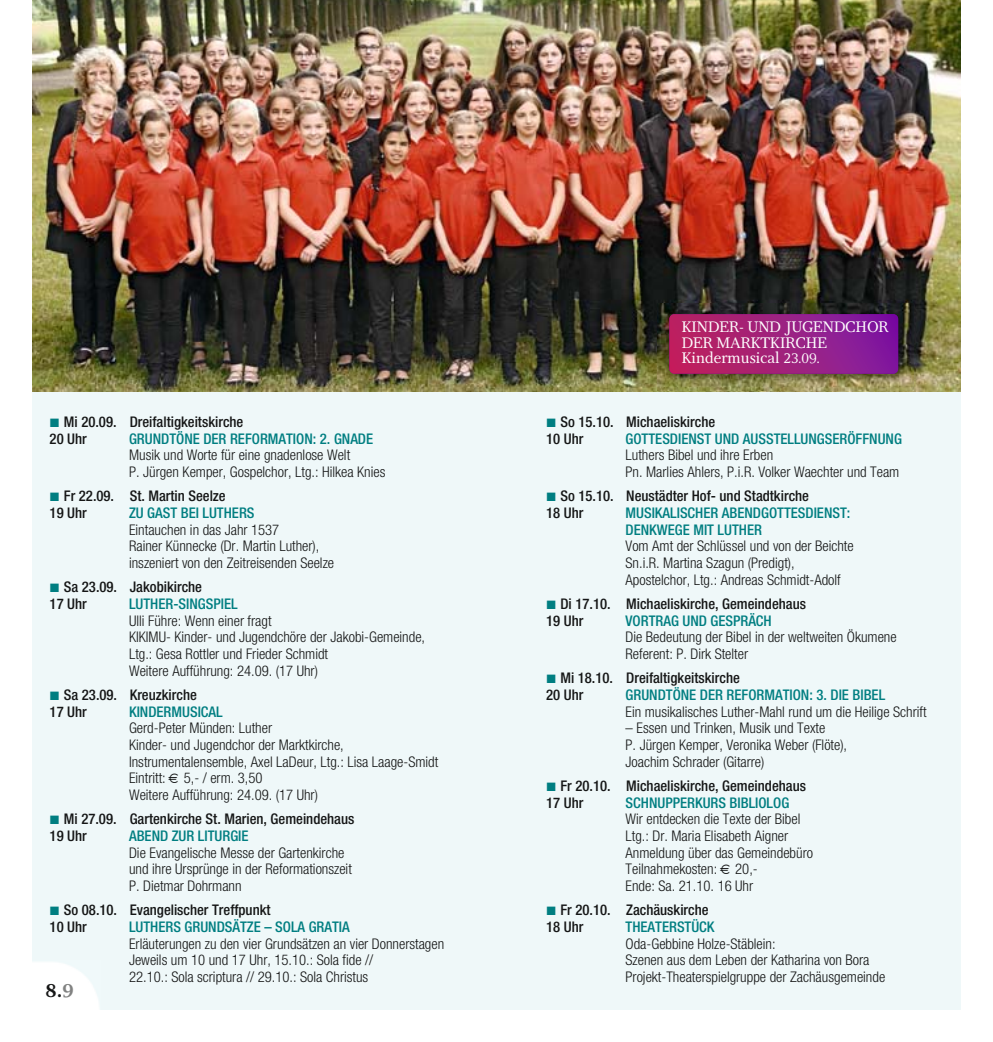
<style>
.page{position:relative;width:993px;height:1042px;background:#fff}
.page>*{position:absolute;margin:0;border:0;box-sizing:border-box;transform-origin:0 0}
.t1{font:700 19.25px "Res Publica";color:#151616}
.t2{font:15.75px/15.8px "Res Publica";color:#fff}
.t3{font:300 condensed 14.7px/16.6px "Helvetica Neue";color:#151616}
.t4{font:500 condensed 14.7px/16.6px "Helvetica Neue";color:#151616}
.t5{font:500 condensed 14.7px/16.6px "Helvetica Neue";color:#007e81}
.s1{font-family:"European Pi Three";font-weight:400;font-stretch:normal;font-size:12.25px;color:#007e81}
.s2{color:#818281}
</style>
<div class="page">
<div style="left:32px;top:32px;width:928px;height:977px;background:#eff8f9"></div>
<img style="left:32px;top:0;width:928px;height:391px">
<img style="left:657px;top:303px;width:256px;height:87px">
<div style="left:669px;top:314px;width:228px;height:60px;background:linear-gradient(to right,#bf245b,#7d1aa3);border-radius:5px"></div>
<img style="left:32px;top:962px;width:67px;height:47px">
<p class="t4" style="left:50px;top:415px;width:195px"><span class="s1">-</span> Mi 20.09. Dreifaltigkeitskirche<br>20 Uhr</p>
<p class="t5" style="left:129px;top:431px;width:245px">GRUNDTÖNE DER REFORMATION: 2. GNADE</p>
<p class="t3" style="left:129px;top:448px;width:258px">Musik und Worte für eine gnadenlose Welt<br>P. Jürgen Kemper, Gospelchor, Ltg.: Hilkea Knies</p>
<p class="t4" style="left:50px;top:489px;width:177px"><span class="s1">-</span> Fr 22.09. St. Martin Seelze<br>19 Uhr</p>
<p class="t5" style="left:129px;top:506px;width:127px">ZU GAST BEI LUTHERS</p>
<p class="t3" style="left:129px;top:522px;width:206px">Eintauchen in das Jahr 1537<br>Rainer Künnecke (Dr. Martin Luther), inszeniert von den Zeitreisenden Seelze</p>
<p class="t4" style="left:50px;top:580px;width:154px"><span class="s1">-</span> Sa 23.09. Jakobikirche<br>17 Uhr</p>
<p class="t5" style="left:129px;top:597px;width:110px">LUTHER-SINGSPIEL</p>
<p class="t3" style="left:129px;top:613px;width:297px">Ulli Führe: Wenn einer fragt<br>KIKIMU- Kinder- und Jugendchöre der Jakobi-Gemeinde, Ltg.: Gesa Rottler und Frieder Schmidt<br>Weitere Aufführung: 24.09. (17 Uhr)</p>
<p class="t4" style="left:50px;top:688px;width:149px"><span class="s1">-</span> Sa 23.09. Kreuzkirche<br>17 Uhr</p>
<p class="t5" style="left:129px;top:704px;width:95px">KINDERMUSICAL</p>
<p class="t3" style="left:129px;top:721px;width:311px">Gerd-Peter Münden: Luther<br>Kinder- und Jugendchor der Marktkirche, Instrumentalensemble, Axel LaDeur, Ltg.: Lisa Laage-Smidt Eintritt: 5,- / erm. 3,50<br>Weitere Aufführung: 24.09. (17 Uhr)</p>
<p class="t4" style="left:50px;top:812px;width:306px"><span class="s1">-</span> Mi 27.09. Gartenkirche St. Marien, Gemeindehaus<br>19 Uhr</p>
<p class="t5" style="left:129px;top:829px;width:121px">ABEND ZUR LITURGIE</p>
<p class="t3" style="left:129px;top:845px;width:224px">Die Evangelische Messe der Gartenkirche und ihre Ursprünge in der Reformationszeit<br>P. Dietmar Dohrmann</p>
<p class="t4" style="left:50px;top:903px;width:222px"><span class="s1">-</span> So 08.10. Evangelischer Treffpunkt<br>10 Uhr</p>
<p class="t5" style="left:129px;top:920px;width:222px">LUTHERS GRUNDSÄTZE – SOLA GRATIA</p>
<p class="t3" style="left:129px;top:936px;width:316px">Erläuterungen zu den vier Grundsätzen an vier Donnerstagen<br>Jeweils um 10 und 17 Uhr, 15.10.: Sola fide //<br>22.10.: Sola scriptura // 29.10.: Sola Christus</p>
<h1 class="t1" style="left:46px;top:982px;width:30px">8.<span class="s2">9</span></h1>
<p class="t2" style="left:681px;top:320px;width:208px">KINDER- UND JUGENDCHOR<br>DER MARKTKIRCHE<br>Kindermusical 23.09.</p>
<p class="t4" style="left:546px;top:415px;width:170px"><span class="s1">-</span> So 15.10. Michaeliskirche<br>10 Uhr</p>
<p class="t5" style="left:625px;top:431px;width:278px">GOTTESDIENST UND AUSSTELLUNGSERÖFFNUNG</p>
<p class="t3" style="left:625px;top:448px;width:275px">Luthers Bibel und ihre Erben<br>Pn. Marlies Ahlers, P.i.R. Volker Waechter und Team</p>
<p class="t4" style="left:546px;top:489px;width:264px"><span class="s1">-</span> So 15.10. Neustädter Hof- und Stadtkirche<br>18 Uhr</p>
<p class="t5" style="left:625px;top:506px;width:226px">MUSIKALISCHER ABENDGOTTESDIENST:<br>DENKWEGE MIT LUTHER</p>
<p class="t3" style="left:625px;top:539px;width:230px">Vom Amt der Schlüssel und von der Beichte<br>Sn.i.R. Martina Szagun (Predigt),<br>Apostelchor, Ltg.: Andreas Schmidt-Adolf</p>
<p class="t4" style="left:546px;top:597px;width:261px"><span class="s1">-</span> Di 17.10. Michaeliskirche, Gemeindehaus<br>19 Uhr</p>
<p class="t5" style="left:625px;top:613px;width:148px">VORTRAG UND GESPRÄCH</p>
<p class="t3" style="left:625px;top:630px;width:272px">Die Bedeutung der Bibel in der weltweiten Ökumene<br>Referent: P. Dirk Stelter</p>
<p class="t4" style="left:546px;top:671px;width:195px"><span class="s1">-</span> Mi 18.10. Dreifaltigkeitskirche<br>20 Uhr</p>
<p class="t5" style="left:625px;top:688px;width:261px">GRUNDTÖNE DER REFORMATION: 3. DIE BIBEL</p>
<p class="t3" style="left:625px;top:704px;width:302px">Ein musikalisches Luther-Mahl rund um die Heilige Schrift</p>
<p class="t3" style="left:625px;top:721px;width:223px">– Essen und Trinken, Musik und Texte<br>P. Jürgen Kemper, Veronika Weber (Flöte),<br>Joachim Schrader (Gitarre)</p>
<p class="t4" style="left:546px;top:779px;width:261px"><span class="s1">-</span> Fr 20.10. Michaeliskirche, Gemeindehaus<br>17 Uhr</p>
<p class="t5" style="left:625px;top:795px;width:165px">SCHNUPPERKURS BIBLIOLOG</p>
<p class="t3" style="left:625px;top:812px;width:189px">Wir entdecken die Texte der Bibel<br>Ltg.: Dr. Maria Elisabeth Aigner<br>Anmeldung über das Gemeindebüro<br>Teilnahmekosten: 20,-<br>Ende: Sa. 21.10. 16 Uhr</p>
<p class="t4" style="left:546px;top:903px;width:164px"><span class="s1">-</span> Fr 20.10. Zachäuskirche<br>18 Uhr</p>
<p class="t5" style="left:625px;top:920px;width:90px">THEATERSTÜCK</p>
<p class="t3" style="left:625px;top:936px;width:261px">Oda-Gebbine Holze-Stäblein:<br>Szenen aus dem Leben der Katharina von Bora<br>Projekt-Theaterspielgruppe der Zachäusgemeinde</p>
</div>
